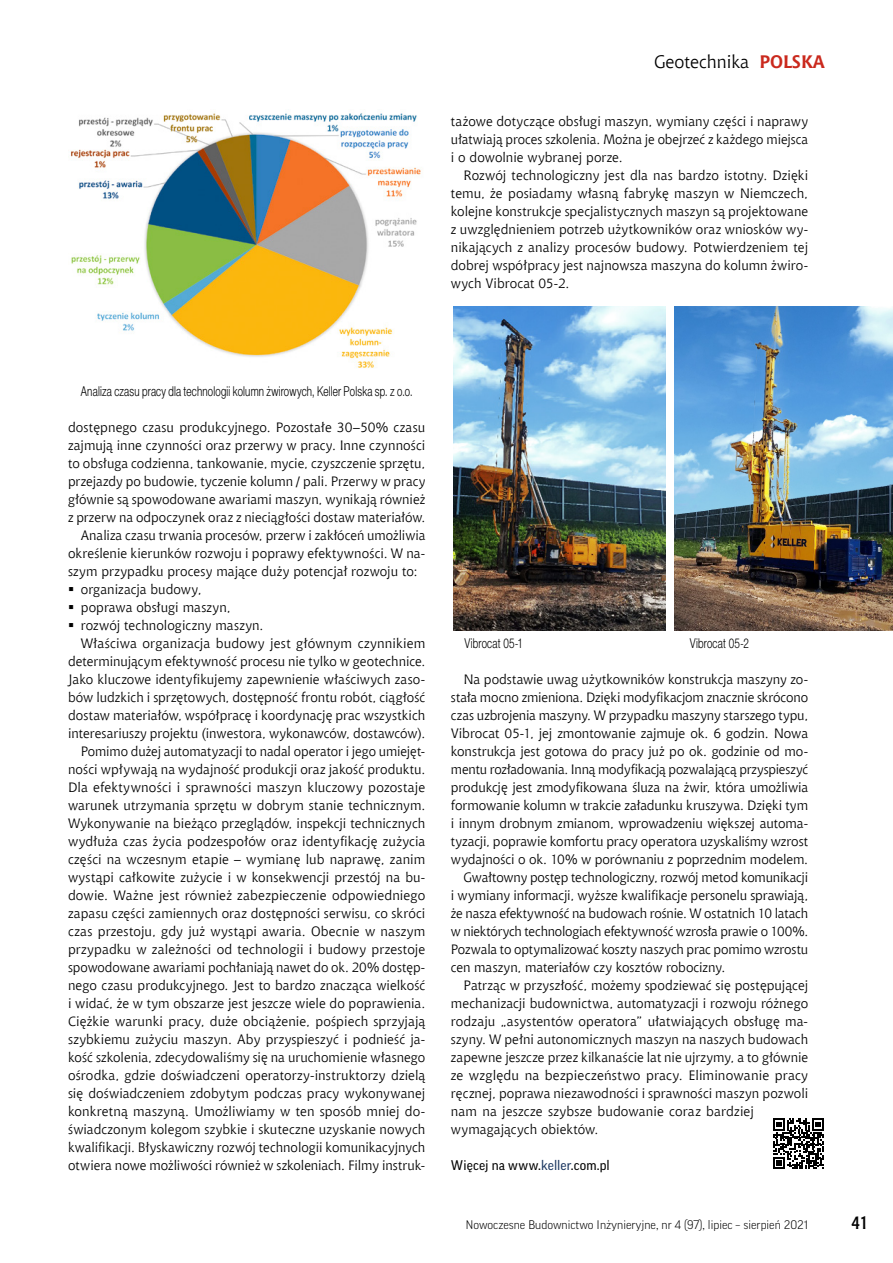
<style>
.page{position:relative;width:893px;height:1263px;background:#fff}
.page>*{position:absolute;margin:0;border:0;box-sizing:border-box;transform-origin:0 0}
.t1{font:18px "Chianti EU";color:#000}
.t2{font:700 18px "Aerton Cnd EFN";color:#000}
.t3{font:13.5px/18px "Chianti EU";letter-spacing:.005em;color:#000;text-align:justify}
.t4{font:13.5px "Chianti EU";letter-spacing:-.015em;color:#000}
.t5{font:13.5px "Switzer Cnd EFN Light";letter-spacing:.015em;color:#000;scale:.9 1}
.t6{font:13.5px "Good Pro";letter-spacing:.01em;color:#000}
.t7{font:300 12px "Good Pro";color:#000}
.s1{font-weight:700;color:#ca291d}
.s2{color:#1c3760}
</style>
<div class="page">
<svg style="left:773px;top:1118px;width:51px;height:51px"></svg>
<img style="left:675px;top:306px;width:218px;height:324px">
<img style="left:453px;top:306px;width:212px;height:324px">
<img style="left:70px;top:113px;width:351px;height:255px">
<h1 class="t1" style="left:654px;top:51px;width:172px">Geotechnika <span class="s1">POLSKA</span></h1>
<p class="t3" style="left:451px;top:112px;width:359px">tażowe dotyczące obsługi maszyn, wymiany części i naprawy ułatwiają proces szkolenia. Można je obejrzeć z każdego miejsca i o dowolnie wybranej porze.</p>
<p class="t3" style="left:451px;top:166px;width:359px;text-indent:13px">Rozwój technologiczny jest dla nas bardzo istotny. Dzięki temu, że posiadamy własną fabrykę maszyn w Niemczech, kolejne konstrukcje specjalistycznych maszyn są projektowane z uwzględnieniem potrzeb użytkowników oraz wniosków wy&shy;nikających z analizy procesów budowy. Potwierdzeniem tej dobrej współpracy jest najnowsza maszyna do kolumn żwiro&shy;wych Vibrocat 05-2.</p>
<p class="t5" style="left:81px;top:383px;width:370px">Analiza czasu pracy dla technologii kolumn żwirowych, Keller Polska sp. z o.o.</p>
<p class="t3" style="left:68px;top:418px;width:359px">dostępnego czasu produkcyjnego. Pozostałe 30–50% czasu</p>
<p class="t3" style="left:68px;top:436px;width:359px">zajmują inne czynności oraz przerwy w pracy. Inne czynności</p>
<p class="t3" style="left:68px;top:454px;width:359px">to obsługa codzienna, tankowanie, mycie, czyszczenie sprzętu,</p>
<p class="t3" style="left:68px;top:472px;width:359px">przejazdy po budowie, tyczenie kolumn / pali. Przerwy w pracy</p>
<p class="t3" style="left:68px;top:490px;width:359px">głównie są spowodowane awariami maszyn, wynikają również</p>
<p class="t3" style="left:68px;top:508px;width:359px">z przerw na odpoczynek oraz z nieciągłości dostaw materiałów.</p>
<p class="t3" style="left:81px;top:526px;width:346px">Analiza czasu trwania procesów, przerw i zakłóceń umożliwia</p>
<p class="t3" style="left:68px;top:544px;width:359px">określenie kierunków rozwoju i poprawy efektywności. W na-</p>
<p class="t3" style="left:68px;top:562px;width:351px">szym przypadku procesy mające duży potencjał rozwoju to:</p>
<p class="t3" style="left:81px;top:580px;width:122px">organizacja budowy,</p>
<p class="t3" style="left:81px;top:598px;width:151px">poprawa obsługi maszyn,</p>
<p class="t3" style="left:81px;top:616px;width:184px">rozwój technologiczny maszyn.</p>
<p class="t3" style="left:81px;top:634px;width:346px">Właściwa organizacja budowy jest głównym czynnikiem</p>
<p class="t3" style="left:68px;top:652px;width:359px">determinującym efektywność procesu nie tylko w geotechnice.</p>
<p class="t3" style="left:68px;top:670px;width:359px">Jako kluczowe identyfikujemy zapewnienie właściwych zaso-</p>
<p class="t3" style="left:68px;top:688px;width:359px">bów ludzkich i sprzętowych, dostępność frontu robót, ciągłość</p>
<p class="t3" style="left:68px;top:706px;width:359px">dostaw materiałów, współpracę i koordynację prac wszystkich</p>
<p class="t3" style="left:68px;top:724px;width:359px">interesariuszy projektu (inwestora, wykonawców, dostawców).</p>
<p class="t3" style="left:81px;top:742px;width:346px">Pomimo dużej automatyzacji to nadal operator i jego umiejęt-</p>
<p class="t3" style="left:68px;top:760px;width:359px">ności wpływają na wydajność produkcji oraz jakość produktu.</p>
<p class="t3" style="left:68px;top:778px;width:359px">Dla efektywności i sprawności maszyn kluczowy pozostaje</p>
<p class="t3" style="left:68px;top:796px;width:359px">warunek utrzymania sprzętu w dobrym stanie technicznym.</p>
<p class="t3" style="left:68px;top:814px;width:359px">Wykonywanie na bieżąco przeglądów, inspekcji technicznych</p>
<p class="t3" style="left:68px;top:832px;width:359px">wydłuża czas życia podzespołów oraz identyfikację zużycia</p>
<p class="t3" style="left:68px;top:850px;width:359px">części na wczesnym etapie – wymianę lub naprawę, zanim</p>
<p class="t3" style="left:68px;top:868px;width:359px">wystąpi całkowite zużycie i w konsekwencji przestój na bu-</p>
<p class="t3" style="left:68px;top:886px;width:359px">dowie. Ważne jest również zabezpieczenie odpowiedniego</p>
<p class="t3" style="left:68px;top:904px;width:359px">zapasu części zamiennych oraz dostępności serwisu, co skróci</p>
<p class="t3" style="left:68px;top:922px;width:359px">czas przestoju, gdy już wystąpi awaria. Obecnie w naszym</p>
<p class="t3" style="left:68px;top:940px;width:359px">przypadku w zależności od technologii i budowy przestoje</p>
<p class="t3" style="left:68px;top:958px;width:359px">spowodowane awariami pochłaniają nawet do ok. 20% dostęp-</p>
<p class="t3" style="left:68px;top:976px;width:359px">nego czasu produkcyjnego. Jest to bardzo znacząca wielkość</p>
<p class="t3" style="left:68px;top:994px;width:359px">i widać, że w tym obszarze jest jeszcze wiele do poprawienia.</p>
<p class="t3" style="left:68px;top:1012px;width:359px">Ciężkie warunki pracy, duże obciążenie, pośpiech sprzyjają</p>
<p class="t3" style="left:68px;top:1030px;width:359px">szybkiemu zużyciu maszyn. Aby przyspieszyć i podnieść ja-</p>
<p class="t3" style="left:68px;top:1048px;width:359px">kość szkolenia, zdecydowaliśmy się na uruchomienie własnego</p>
<p class="t3" style="left:68px;top:1066px;width:359px">ośrodka, gdzie doświadczeni operatorzy-instruktorzy dzielą</p>
<p class="t3" style="left:68px;top:1084px;width:359px">się doświadczeniem zdobytym podczas pracy wykonywanej</p>
<p class="t3" style="left:68px;top:1102px;width:359px">konkretną maszyną. Umożliwiamy w ten sposób mniej do-</p>
<p class="t3" style="left:68px;top:1120px;width:359px">świadczonym kolegom szybkie i skuteczne uzyskanie nowych</p>
<p class="t3" style="left:68px;top:1138px;width:359px">kwalifikacji. Błyskawiczny rozwój technologii komunikacyjnych</p>
<p class="t3" style="left:68px;top:1156px;width:359px">otwiera nowe możliwości również w szkoleniach. Filmy instruk-</p>
<p class="t5" style="left:465px;top:635px;width:67px">Vibrocat 05-1</p>
<p class="t5" style="left:690px;top:635px;width:67px">Vibrocat 05-2</p>
<p class="t3" style="left:464px;top:670px;width:346px">Na podstawie uwag użytkowników konstrukcja maszyny zo-</p>
<p class="t3" style="left:451px;top:688px;width:359px">stała mocno zmieniona. Dzięki modyfikacjom znacznie skrócono</p>
<p class="t3" style="left:451px;top:706px;width:359px">czas uzbrojenia maszyny. W przypadku maszyny starszego typu,</p>
<p class="t3" style="left:451px;top:724px;width:359px">Vibrocat 05-1, jej zmontowanie zajmuje ok. 6 godzin. Nowa</p>
<p class="t3" style="left:451px;top:742px;width:359px">konstrukcja jest gotowa do pracy już po ok. godzinie od mo-</p>
<p class="t4" style="left:451px;top:761px;width:359px">mentu rozładowania. Inną modyfikacją pozwalającą przyspieszyć</p>
<p class="t3" style="left:451px;top:778px;width:359px">produkcję jest zmodyfikowana śluza na żwir, która umożliwia</p>
<p class="t3" style="left:451px;top:796px;width:359px">formowanie kolumn w trakcie załadunku kruszywa. Dzięki tym</p>
<p class="t3" style="left:451px;top:814px;width:359px">i innym drobnym zmianom, wprowadzeniu większej automa-</p>
<p class="t3" style="left:451px;top:832px;width:359px">tyzacji, poprawie komfortu pracy operatora uzyskaliśmy wzrost</p>
<p class="t3" style="left:451px;top:850px;width:359px">wydajności o ok. 10% w porównaniu z poprzednim modelem.</p>
<p class="t3" style="left:464px;top:868px;width:346px">Gwałtowny postęp technologiczny, rozwój metod komunikacji</p>
<p class="t3" style="left:451px;top:886px;width:359px">i wymiany informacji, wyższe kwalifikacje personelu sprawiają,</p>
<p class="t3" style="left:451px;top:904px;width:359px">że nasza efektywność na budowach rośnie. W ostatnich 10 latach</p>
<p class="t4" style="left:451px;top:923px;width:359px">w niektórych technologiach efektywność wzrosła prawie o 100%.</p>
<p class="t3" style="left:451px;top:940px;width:359px">Pozwala to optymalizować koszty naszych prac pomimo wzrostu</p>
<p class="t3" style="left:451px;top:958px;width:276px">cen maszyn, materiałów czy kosztów robocizny.</p>
<p class="t3" style="left:464px;top:976px;width:346px">Patrząc w przyszłość, możemy spodziewać się postępującej</p>
<p class="t3" style="left:451px;top:994px;width:359px">mechanizacji budownictwa, automatyzacji i rozwoju różnego</p>
<p class="t3" style="left:451px;top:1012px;width:359px">rodzaju „asystentów operatora” ułatwiających obsługę ma-</p>
<p class="t3" style="left:451px;top:1030px;width:359px">szyny. W pełni autonomicznych maszyn na naszych budowach</p>
<p class="t3" style="left:451px;top:1048px;width:359px">zapewne jeszcze przez kilkanaście lat nie ujrzymy, a to głównie</p>
<p class="t3" style="left:451px;top:1066px;width:359px">ze względu na bezpieczeństwo pracy. Eliminowanie pracy</p>
<p class="t3" style="left:451px;top:1084px;width:359px">ręcznej, poprawa niezawodności i sprawności maszyn pozwoli</p>
<p class="t3" style="left:451px;top:1102px;width:305px">nam na jeszcze szybsze budowanie coraz bardziej</p>
<p class="t3" style="left:451px;top:1120px;width:149px">wymagających obiektów.</p>
<p class="t6" style="left:451px;top:1157px;width:160px">Więcej na www.<span class="s2">keller</span>.com.pl</p>
<p class="t7" style="left:466px;top:1218px;width:344px">Nowoczesne Budownictwo Inżynieryjne, nr 4 (97), lipiec – sierpień 2021</p>
<h1 class="t2" style="left:851px;top:1212px;width:18px">41</h1>
</div>
